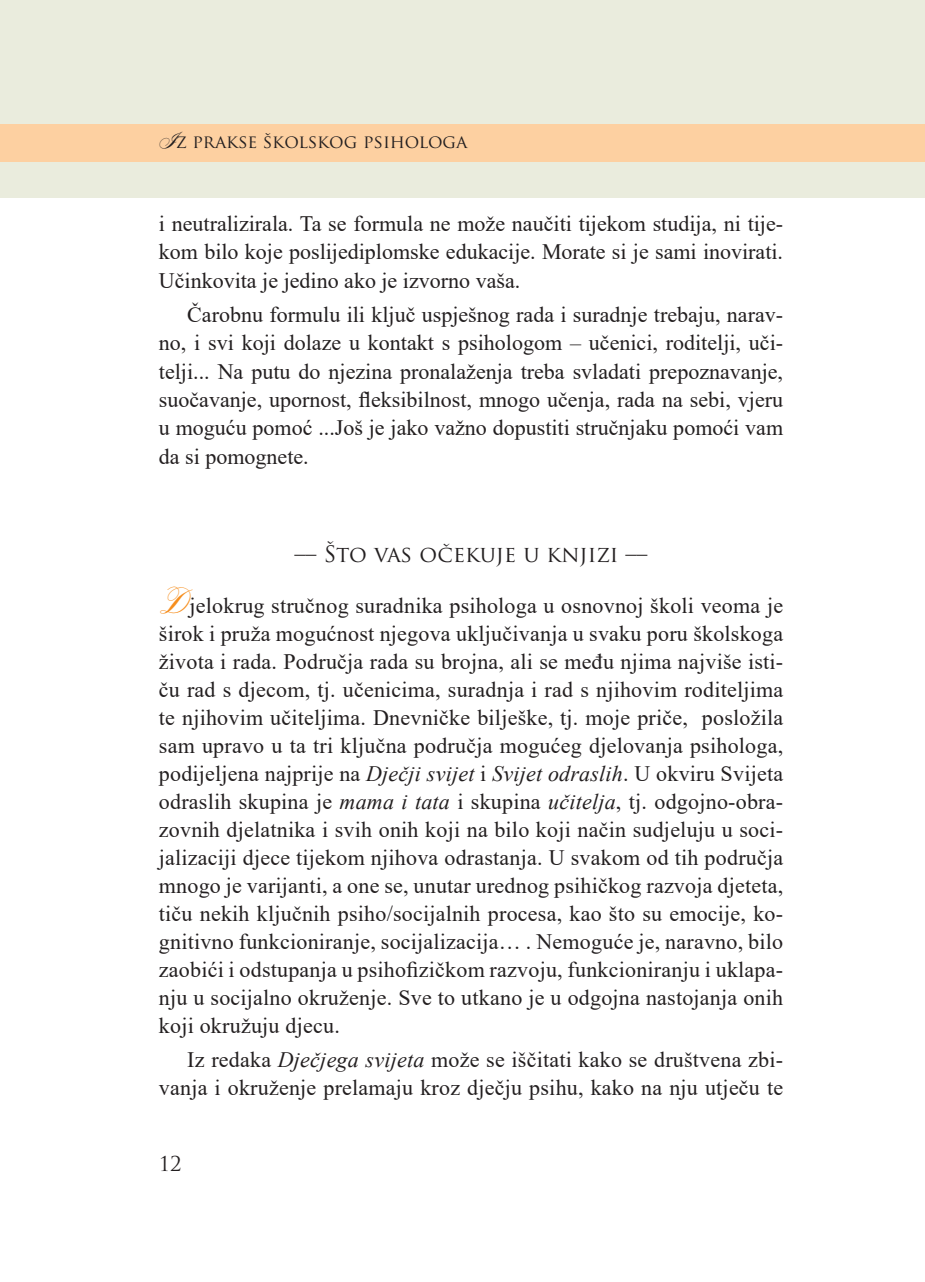
<style>
.page{position:relative;width:925px;height:1282px;background:#fff}
.page>*{position:absolute;margin:0;border:0;box-sizing:border-box;transform-origin:0 0}
.bodi_1{font:22px/28px "Times New Roman";letter-spacing:.01em;color:#231f20;text-align:justify}
.BODI{font:22px/28.4px "Times New Roman";color:#231f20;text-align:justify}
.naslov_3{font:22px "Trajan Pro";color:#231f20}
.t1{font:20px "Trajan Pro";color:#231f20}
.t2{font:18px "Trajan Pro";letter-spacing:-.005em;color:#231f20}
.s1{font-family:"Aerolite C Pone";font-size:26px}
.s2{font-family:"Aerolite C Pone";font-size:40px;color:#f68e1e}
.s3{font-style:italic}
</style>
<div class="page">
<div style="left:0;top:0;width:924px;height:197px;background:#eaecdd"></div>
<div style="left:0;top:125px;width:924px;height:37px;background:#fdd0a1"></div>
<p class="t2" style="left:159px;top:130px;width:310px"><span class="s1">I</span>Z PRAKSE ŠKOLSKOG PSIHOLOGA</p>
<p class="BODI" style="left:159px;top:208px;width:625px">i neutralizirala. Ta se formula ne može naučiti tijekom studija, ni tije&shy;kom bilo koje poslijediplomske edukacije. Morate si je sami inovirati.<br>Učinkovita je jedino ako je izvorno vaša.</p>
<p class="BODI" style="left:159px;top:299px;width:625px;text-indent:28px">Čarobnu formulu ili ključ uspješnog rada i suradnje trebaju, narav&shy;no, i svi koji dolaze u kontakt s psihologom – učenici, roditelji, uči&shy;telji... Na putu do njezina pronalaženja treba svladati prepoznavanje, suočavanje, upornost, fleksibilnost, mnogo učenja, rada na sebi, vjeru u moguću pomoć ...Još je jako važno dopustiti stručnjaku pomoći vam da si pomognete.</p>
<p class="naslov_3" style="left:294px;top:540px;width:354px">–– ŠTO VAS OČEKUJE U KNJIZI ––</p>
<p class="bodi_1" style="left:159px;top:590px;width:625px"><span class="s2">D</span>jelokrug stručnog suradnika psihologa u osnovnoj školi veoma je širok i pruža mogućnost njegova uključivanja u svaku poru školskoga života i rada. Područja rada su brojna, ali se među njima najviše isti&shy;ču rad s djecom, tj. učenicima, suradnja i rad s njihovim roditeljima te njihovim učiteljima. Dnevničke bilješke, tj. moje priče, posložila sam upravo u ta tri ključna područja mogućeg djelovanja psihologa, podijeljena najprije na <span class="s3">Dječji svijet</span> i <span class="s3">Svijet odraslih</span>. U okviru Svijeta odraslih skupina je <span class="s3">mama i tata</span> i skupina <span class="s3">učitelja</span>, tj. odgojno-obra&shy;zovnih djelatnika i svih onih koji na bilo koji način sudjeluju u soci&shy;jalizaciji djece tijekom njihova odrastanja. U svakom od tih područja mnogo je varijanti, a one se, unutar urednog psihičkog razvoja djeteta, tiču nekih ključnih psiho/socijalnih procesa, kao što su emocije, ko&shy;gnitivno funkcioniranje, socijalizacija… . Nemoguće je, naravno, bilo zaobići i odstupanja u psihofizičkom razvoju, funkcioniranju i uklapa&shy;nju u socijalno okruženje. Sve to utkano je u odgojna nastojanja onih koji okružuju djecu.</p>
<p class="BODI" style="left:159px;top:1044px;width:625px;text-align:right">Iz redaka <span class="s3">Dječjega svijeta</span> može se iščitati kako se društvena zbi&shy;vanja i okruženje prelamaju kroz dječju psihu, kako na nju utječu te</p>
<p class="t1" style="left:159px;top:1151px;width:24px">12</p>
</div>
